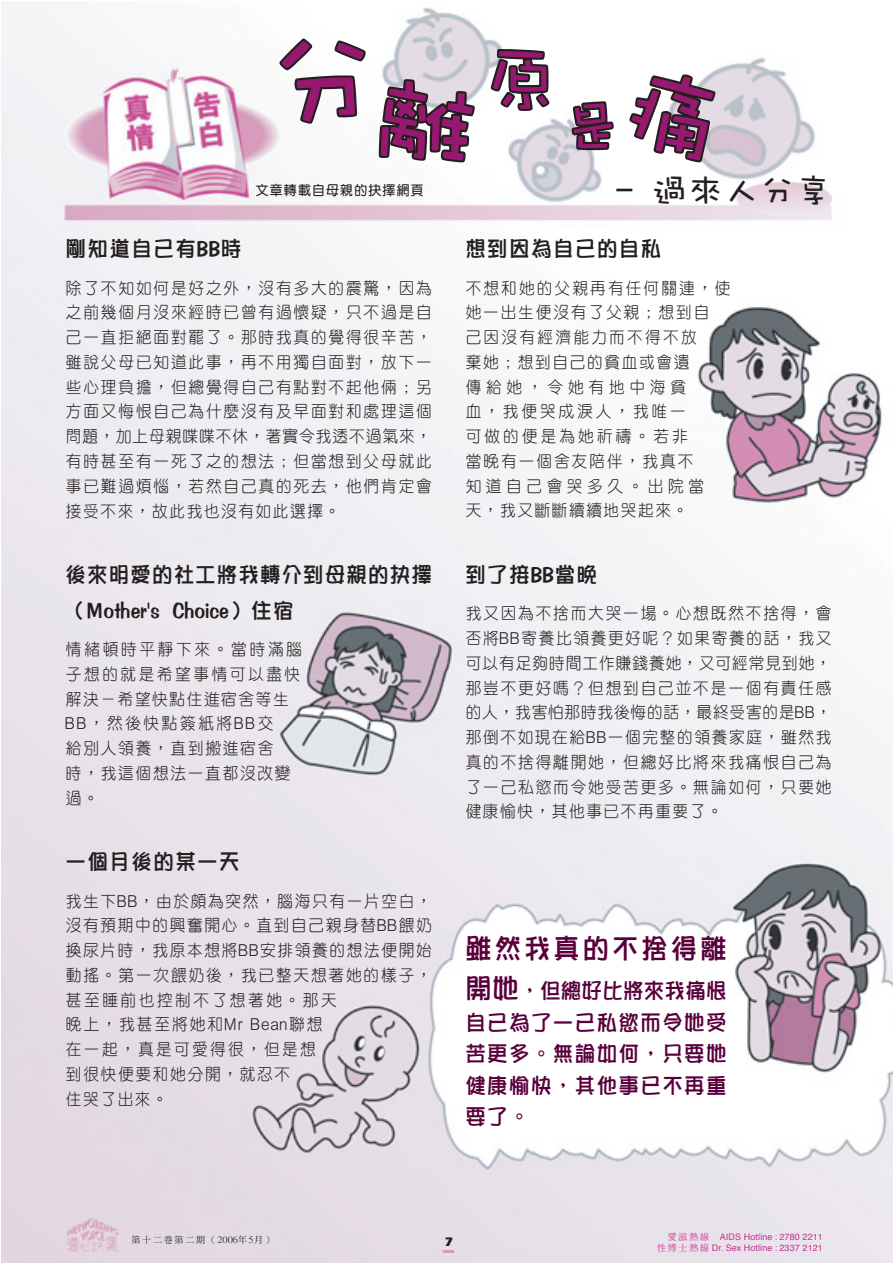
<style>
.page{position:relative;width:893px;height:1263px;background:#fff}
.page>*{position:absolute;margin:0;border:0;box-sizing:border-box;transform-origin:0 0}
.t1{font:72px "DF Wa Wa Md HK BF";color:#97196f}
.t2{font:36px "DF Wa Wa Md HK BF";color:#231f20}
.t3{font:27px "DFPOP1 Bd HK BF";letter-spacing:.145em;color:#59003c;scale:.95 1}
.t4{font:21px/35.7px "DFPOP1 Bd HK BF";letter-spacing:.085em;color:#231f20;scale:.95 1}
.t5{font:21px/31.5px "DFPOP1 Bd HK BF";letter-spacing:.095em;color:#59003c;text-align:justify;scale:.95 1}
.t6{font:16.5px/24.8px "DF Yuan Lt HK BF";letter-spacing:.115em;color:#231f20;text-align:justify;scale:.95 1}
.t7{font:16.5px/24.8px "DF Yuan Lt HK BF";letter-spacing:.135em;color:#231f20;scale:.95 1}
.t8{font:13.5px "DF Yuan Bd HK BF";letter-spacing:.1em;color:#231f20;scale:.95 1}
.t9{font:700 12.75px "Itc Eras";color:#231f20}
.t10{font:9px/11.7px "Helvetica";letter-spacing:.015em;color:#c82e92;text-align:right}
.t11{font:9px "DF Ming Md HK BF";letter-spacing:.2em;color:#231f20}
.s1{font-size:27px}
.s2{font-family:"DF Ming Md HK BF"}
</style>
<div class="page">
<img style="left:1px;top:8px;width:892px;height:1255px">
<svg style="left:488px;top:47px;width:65px;height:66px"></svg>
<svg style="left:276px;top:35px;width:92px;height:91px"></svg>
<svg style="left:377px;top:7px;width:100px;height:159px"></svg>
<svg style="left:569px;top:67px;width:47px;height:163px"></svg>
<svg style="left:626px;top:66px;width:92px;height:99px"></svg>
<h1 class="t1" style="left:485px;top:44px;width:73px">原</h1>
<p class="t8" style="left:256px;top:184px;width:178px">文章轉載自母親的抉擇網頁</p>
<h2 class="t2" style="left:615px;top:172px;width:218px">﹣過來人分享</h2>
<p class="t4" style="left:66px;top:232px;width:186px">剛知道自己有BB時</p>
<p class="t6" style="left:66px;top:276px;width:387px">除了不知如何是好之外，沒有多大的震驚，因為之前幾個月沒來經時已曾有過懷疑，只不過是自己一直拒絕面對罷了。那時我真的覺得很辛苦，雖說父母已知道此事，再不用獨自面對，放下一些心理負擔，但總覺得自己有點對不起他倆；另方面又悔恨自己為什麼沒有及早面對和處理這個問題，加上母親喋喋不休，著實令我透不過氣來，有時甚至有一死了之的想法；但當想到父母就此事已難過煩惱，若然自己真的死去，他們肯定會接受不來，故此我也沒有如此選擇。</p>
<p class="t4" style="left:66px;top:558px;width:386px">後來明愛的社工將我轉介到母親的抉擇（Mother's Choice）住宿</p>
<p class="t6" style="left:66px;top:637px;width:250px;text-align:left">情緒頓時平靜下來。當時滿腦子想的就是希望事情可以盡快解決－希望快點住進宿舍等生<br>BB，然後快點簽紙將BB交<br>給別人領養，直到搬進宿舍<br>時，我這個想法一直都沒改變過。</p>
<p class="t4" style="left:66px;top:845px;width:184px">一個月後的某一天</p>
<p class="t6" style="left:66px;top:889px;width:387px;text-align:left">我生下BB，由於頗為突然，腦海只有一片空白，沒有預期中的興奮開心。直到自己親身替BB餵奶換尿片時，我原本想將BB安排領養的想法便開始動搖。第一次餵奶後，我已整天想著她的樣子，甚至睡前也控制不了想著她。那天<br>晚上，我甚至將她和Mr Bean聯想<br>在一起，真是可愛得很，但是想<br>到很快便要和她分開，就忍不<br>住哭了出來。</p>
<p class="t4" style="left:466px;top:232px;width:207px">想到因為自己的自私</p>
<p class="t7" style="left:466px;top:276px;width:280px">不想和她的父親再有任何關連，使她一出生便沒有了父親；想到自<br>己因沒有經濟能力而不得不放<br>棄她；想到自己的貧血或會遺<br>傳給她，令她有地中海貧<br>血，我便哭成淚人，我唯一<br>可做的便是為她祈禱。若非<br>當晚有一個舍友陪伴，我真不<br>知道自己會哭多久。出院當<br>天，我又斷斷續續地哭起來。</p>
<p class="t4" style="left:466px;top:558px;width:140px">到了接BB當晚</p>
<p class="t6" style="left:466px;top:602px;width:387px">我又因為不捨而大哭一場。心想既然不捨得，會否將BB寄養比領養更好呢？如果寄養的話，我又可以有足夠時間工作賺錢養她，又可經常見到她，那豈不更好嗎？但想到自己並不是一個有責任感的人，我害怕那時我後悔的話，最終受害的是BB，那倒不如現在給BB一個完整的領養家庭，雖然我真的不捨得離開她，但總好比將來我痛恨自己為了一己私慾而令她受苦更多。無論如何，只要她健康愉快，其他事已不再重要了。</p>
<h3 class="t3" style="left:466px;top:934px;width:276px">雖然我真的不捨得離</h3>
<p class="t5" style="left:466px;top:976px;width:276px"><span class="s1">開她</span>，但總好比將來我痛恨自己為了一己私慾而令她受苦更多。無論如何，只要她健康愉快，其他事已不再重要了。</p>
<p class="t11" style="left:131px;top:1235px;width:144px">第十二卷第二期（2006年5月）</p>
<p class="t9" style="left:444px;top:1235px;width:10px">7</p>
<p class="t10" style="left:657px;top:1231px;width:167px"><span class="s2">愛滋熱線</span> AIDS Hotline : 2780 2211<span class="s2">性博士熱線</span> Dr. Sex Hotline : 2337 2121</p>
</div>
